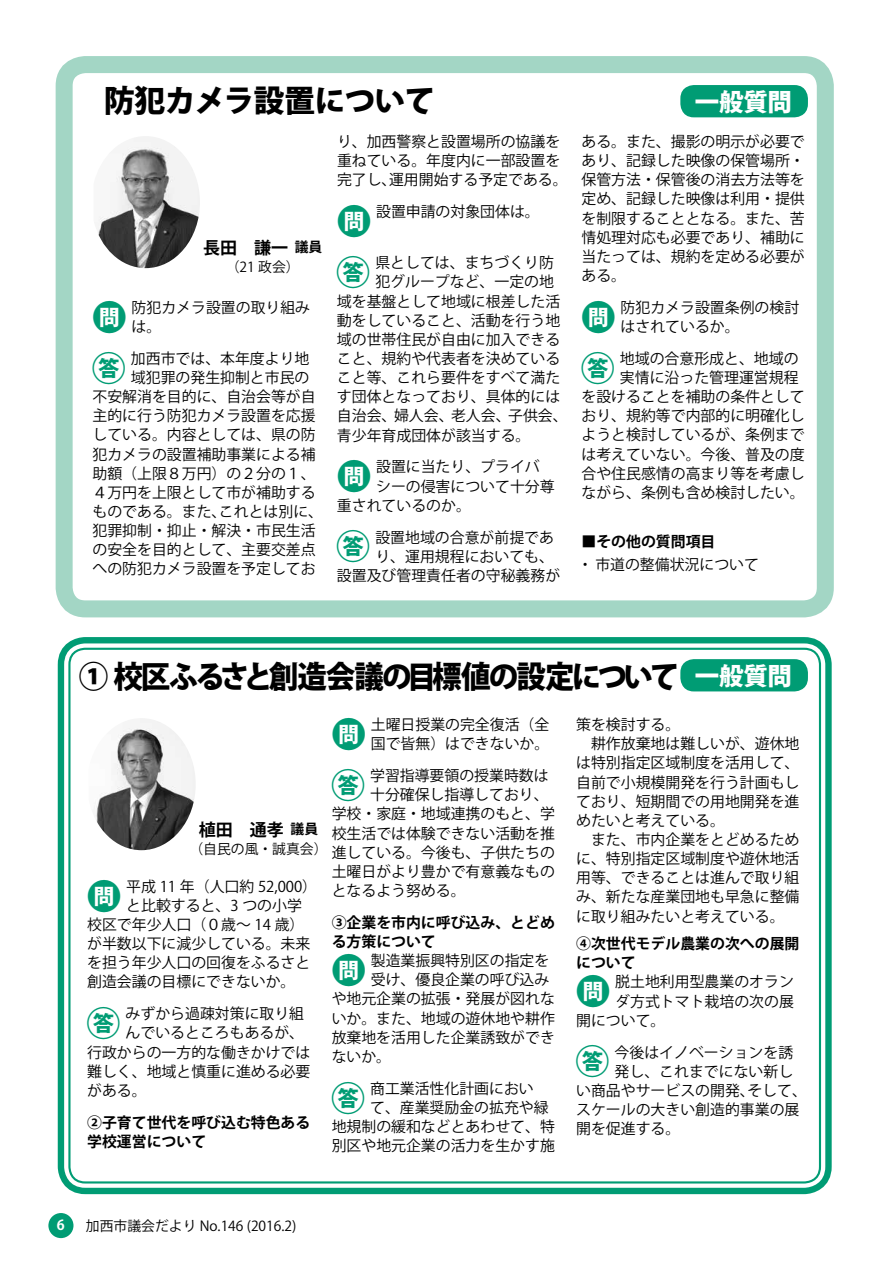
<style>
.page{position:relative;width:893px;height:1263px;background:#fff}
.page>*{position:absolute;margin:0;border:0;box-sizing:border-box;transform-origin:0 0}
.t1{font:800 34.05px "Koz Go Pro";color:#009c74}
.t2{font:800 30.9px "Koz Go Pro";letter-spacing:-.085em;color:#000;scale:.96 1}
.t3{font:800 30.9px "Koz Go Pro";letter-spacing:-.025em;color:#000}
.t4{font:800 24.45px "Koz Go Pro";letter-spacing:-.005em;color:#fff}
.t5{font:700 16.95px "Koz Go Pro";color:#000}
.t6{font:14.85px/19.2px "Koz Go Pro";color:#000}
.t7{font:700 14.85px/19.2px "Koz Go Pro";color:#000}
.t8{font:13.8px "Koz Go Pro";color:#000}
.t9{font:700 13.8px "Koz Go Pro";color:#fff}
.s1{font-size:13.8px}
</style>
<div class="page">
<div style="left:48px;top:1213px;width:25px;height:25px;background:#009c74;border-radius:50%"></div>
<div style="left:58px;top:637px;width:774px;height:557px;border:6px solid #009c74;border-radius:24px"></div>
<div style="left:56px;top:56px;width:778px;height:561px;border:17px solid #a3d6c5;border-radius:21px"></div>
<div style="left:680px;top:85px;width:128px;height:32px;background:#009c74;border-radius:13px"></div>
<div style="left:680px;top:659px;width:128px;height:32px;background:#009c74;border-radius:13px"></div>
<img style="left:94px;top:718px;width:101px;height:132px">
<img style="left:98px;top:136px;width:102px;height:132px">
<h2 class="t3" style="left:104px;top:81px;width:333px">防犯カメラ設置について</h2>
<p class="t5" style="left:203px;top:236px;width:121px">長田　謙一 <span class="s1">議員</span></p>
<p class="t8" style="left:226px;top:258px;width:75px">（21 政会）</p>
<h1 class="t1" style="left:92px;top:295px;width:36px">問</h1>
<p class="t6" style="left:132px;top:298px;width:180px">防犯カメラ設置の取り組みは。</p>
<h1 class="t1" style="left:92px;top:346px;width:36px">答</h1>
<p class="t6" style="left:131px;top:349px;width:180px">加西市では、本年度より地</p>
<p class="t6" style="left:131px;top:368px;width:180px">域犯罪の発生抑制と市民の</p>
<p class="t6" style="left:92px;top:388px;width:225px">不安解消を目的に、自治会等が自</p>
<p class="t6" style="left:92px;top:407px;width:225px">主的に行う防犯カメラ設置を応援</p>
<p class="t6" style="left:92px;top:426px;width:225px">している。内容としては、県の防</p>
<p class="t6" style="left:92px;top:445px;width:225px">犯カメラの設置補助事業による補</p>
<p class="t6" style="left:92px;top:464px;width:225px">助額（上限８万円）の２分の１、</p>
<p class="t6" style="left:92px;top:483px;width:225px">４万円を上限として市が補助する</p>
<p class="t6" style="left:92px;top:502px;width:232px">ものである。また、これとは別に、</p>
<p class="t6" style="left:92px;top:521px;width:225px">犯罪抑制・抑止・解決・市民生活</p>
<p class="t6" style="left:92px;top:541px;width:225px">の安全を目的として、主要交差点</p>
<p class="t6" style="left:92px;top:560px;width:225px">への防犯カメラ設置を予定してお</p>
<p class="t6" style="left:337px;top:132px;width:232px">り、加西警察と設置場所の協議を重ねている。年度内に一部設置を完了し、運用開始する予定である。</p>
<h1 class="t1" style="left:337px;top:199px;width:36px">問</h1>
<p class="t6" style="left:376px;top:203px;width:165px">設置申請の対象団体は。</p>
<h1 class="t1" style="left:336px;top:250px;width:36px">答</h1>
<p class="t6" style="left:375px;top:254px;width:180px">県としては、まちづくり防</p>
<p class="t6" style="left:375px;top:273px;width:180px">犯グループなど、一定の地</p>
<p class="t6" style="left:337px;top:292px;width:225px">域を基盤として地域に根差した活</p>
<p class="t6" style="left:337px;top:311px;width:225px">動をしていること、活動を行う地</p>
<p class="t6" style="left:337px;top:330px;width:225px">域の世帯住民が自由に加入できる</p>
<p class="t6" style="left:337px;top:349px;width:225px">こと、規約や代表者を決めている</p>
<p class="t6" style="left:337px;top:368px;width:225px">こと等、これら要件をすべて満た</p>
<p class="t6" style="left:337px;top:388px;width:225px">す団体となっており、具体的には</p>
<p class="t6" style="left:337px;top:407px;width:232px">自治会、婦人会、老人会、子供会、</p>
<p class="t6" style="left:337px;top:426px;width:195px">青少年育成団体が該当する。</p>
<h1 class="t1" style="left:337px;top:454px;width:36px">問</h1>
<p class="t6" style="left:376px;top:458px;width:165px">設置に当たり、プライバ</p>
<p class="t6" style="left:376px;top:477px;width:180px">シーの侵害について十分尊</p>
<p class="t6" style="left:337px;top:496px;width:135px">重されているのか。</p>
<h1 class="t1" style="left:336px;top:525px;width:36px">答</h1>
<p class="t6" style="left:375px;top:528px;width:180px">設置地域の合意が前提であ</p>
<p class="t6" style="left:375px;top:547px;width:180px">り、運用規程においても、</p>
<p class="t6" style="left:337px;top:566px;width:225px">設置及び管理責任者の守秘義務が</p>
<h3 class="t4" style="left:695px;top:86px;width:99px">一般質問</h3>
<p class="t6" style="left:581px;top:132px;width:225px;text-align:justify">ある。また、撮影の明示が必要であり、記録した映像の保管場所・保管方法・保管後の消去方法等を定め、記録した映像は利用・提供を制限することとなる。また、苦情処理対応も必要であり、補助に当たっては、規約を定める必要がある。</p>
<h1 class="t1" style="left:581px;top:295px;width:36px">問</h1>
<p class="t6" style="left:621px;top:298px;width:180px">防犯カメラ設置条例の検討はされているか。</p>
<h1 class="t1" style="left:581px;top:346px;width:36px">答</h1>
<p class="t6" style="left:620px;top:349px;width:180px">地域の合意形成と、地域の</p>
<p class="t6" style="left:620px;top:368px;width:180px">実情に沿った管理運営規程</p>
<p class="t6" style="left:581px;top:388px;width:225px">を設けることを補助の条件として</p>
<p class="t6" style="left:581px;top:407px;width:225px">おり、規約等で内部的に明確化し</p>
<p class="t6" style="left:581px;top:426px;width:225px">ようと検討しているが、条例まで</p>
<p class="t6" style="left:581px;top:445px;width:225px">は考えていない。今後、普及の度</p>
<p class="t6" style="left:581px;top:464px;width:225px">合や住民感情の高まり等を考慮し</p>
<p class="t6" style="left:581px;top:483px;width:225px">ながら、条例も含め検討したい。</p>
<p class="t7" style="left:581px;top:533px;width:135px">■その他の質問項目</p>
<p class="t6" style="left:578px;top:555px;width:183px">・市道の整備状況について</p>
<h2 class="t2" style="left:79px;top:656px;width:627px">① 校区ふるさと創造会議の目標値の設定について</h2>
<h3 class="t4" style="left:695px;top:660px;width:99px">一般質問</h3>
<p class="t5" style="left:199px;top:818px;width:121px">植田　通孝 <span class="s1">議員</span></p>
<p class="t8" style="left:189px;top:840px;width:140px">（自民の風・誠真会）</p>
<h1 class="t1" style="left:87px;top:874px;width:36px">問</h1>
<p class="t6" style="left:126px;top:877px;width:192px">平成 11 年（人口約 52,000）</p>
<p class="t6" style="left:126px;top:896px;width:177px">と比較すると、3 つの小学</p>
<p class="t6" style="left:87px;top:915px;width:219px">校区で年少人口（０歳～ 14 歳）</p>
<p class="t6" style="left:87px;top:934px;width:225px">が半数以下に減少している。未来</p>
<p class="t6" style="left:87px;top:954px;width:225px">を担う年少人口の回復をふるさと</p>
<p class="t6" style="left:87px;top:973px;width:210px">創造会議の目標にできないか。</p>
<h1 class="t1" style="left:86px;top:1001px;width:36px">答</h1>
<p class="t6" style="left:126px;top:1005px;width:180px">みずから過疎対策に取り組</p>
<p class="t6" style="left:126px;top:1024px;width:180px">んでいるところもあるが、</p>
<p class="t6" style="left:87px;top:1043px;width:225px">行政からの一方的な働きかけでは</p>
<p class="t6" style="left:87px;top:1062px;width:225px">難しく、地域と慎重に進める必要</p>
<p class="t6" style="left:87px;top:1081px;width:61px">がある。</p>
<p class="t7" style="left:87px;top:1114px;width:225px">②子育て世代を呼び込む特色ある学校運営について</p>
<h1 class="t1" style="left:332px;top:712px;width:36px">問</h1>
<p class="t6" style="left:371px;top:715px;width:180px">土曜日授業の完全復活（全国で皆無）はできないか。</p>
<h1 class="t1" style="left:331px;top:763px;width:36px">答</h1>
<p class="t6" style="left:370px;top:766px;width:180px">学習指導要領の授業時数は</p>
<p class="t6" style="left:370px;top:786px;width:180px">十分確保し指導しており、</p>
<p class="t6" style="left:332px;top:805px;width:225px">学校・家庭・地域連携のもと、学</p>
<p class="t6" style="left:332px;top:824px;width:225px">校生活では体験できない活動を推</p>
<p class="t6" style="left:332px;top:843px;width:225px">進している。今後も、子供たちの</p>
<p class="t6" style="left:332px;top:862px;width:225px">土曜日がより豊かで有意義なもの</p>
<p class="t6" style="left:332px;top:881px;width:135px">となるよう努める。</p>
<p class="t7" style="left:332px;top:914px;width:225px">③企業を市内に呼び込み、とどめる方策について</p>
<h1 class="t1" style="left:332px;top:948px;width:36px">問</h1>
<p class="t6" style="left:371px;top:951px;width:180px">製造業振興特別区の指定を</p>
<p class="t6" style="left:371px;top:971px;width:180px">受け、優良企業の呼び込み</p>
<p class="t6" style="left:332px;top:990px;width:225px">や地元企業の拡張・発展が図れな</p>
<p class="t6" style="left:332px;top:1009px;width:225px">いか。また、地域の遊休地や耕作</p>
<p class="t6" style="left:332px;top:1028px;width:225px">放棄地を活用した企業誘致ができ</p>
<p class="t6" style="left:332px;top:1047px;width:61px">ないか。</p>
<h1 class="t1" style="left:331px;top:1076px;width:36px">答</h1>
<p class="t6" style="left:370px;top:1079px;width:165px">商工業活性化計画におい</p>
<p class="t6" style="left:370px;top:1098px;width:180px">て、産業奨励金の拡充や緑</p>
<p class="t6" style="left:332px;top:1117px;width:225px">地規制の緩和などとあわせて、特</p>
<p class="t6" style="left:332px;top:1136px;width:225px">別区や地元企業の活力を生かす施</p>
<p class="t6" style="left:576px;top:715px;width:106px">策を検討する。</p>
<p class="t6" style="left:591px;top:735px;width:210px">耕作放棄地は難しいが、遊休地</p>
<p class="t6" style="left:576px;top:754px;width:225px">は特別指定区域制度を活用して、</p>
<p class="t6" style="left:576px;top:773px;width:225px">自前で小規模開発を行う計画もし</p>
<p class="t6" style="left:576px;top:792px;width:225px">ており、短期間での用地開発を進</p>
<p class="t6" style="left:576px;top:811px;width:150px">めたいと考えている。</p>
<p class="t6" style="left:591px;top:830px;width:210px">また、市内企業をとどめるため</p>
<p class="t6" style="left:576px;top:849px;width:225px">に、特別指定区域制度や遊休地活</p>
<p class="t6" style="left:576px;top:869px;width:225px">用等、できることは進んで取り組</p>
<p class="t6" style="left:576px;top:888px;width:225px">み、新たな産業団地も早急に整備</p>
<p class="t6" style="left:576px;top:907px;width:210px">に取り組みたいと考えている。</p>
<p class="t7" style="left:576px;top:935px;width:225px">④次世代モデル農業の次への展開について</p>
<h1 class="t1" style="left:576px;top:969px;width:36px">問</h1>
<p class="t6" style="left:615px;top:973px;width:180px">脱土地利用型農業のオラン</p>
<p class="t6" style="left:615px;top:992px;width:180px">ダ方式トマト栽培の次の展</p>
<p class="t6" style="left:576px;top:1011px;width:91px">開について。</p>
<h1 class="t1" style="left:575px;top:1040px;width:36px">答</h1>
<p class="t6" style="left:615px;top:1043px;width:180px">今後はイノベーションを誘</p>
<p class="t6" style="left:615px;top:1062px;width:180px">発し、これまでにない新し</p>
<p class="t6" style="left:576px;top:1081px;width:232px">い商品やサービスの開発、そして、</p>
<p class="t6" style="left:576px;top:1100px;width:225px">スケールの大きい創造的事業の展</p>
<p class="t6" style="left:576px;top:1119px;width:106px">開を促進する。</p>
<p class="t9" style="left:57px;top:1216px;width:9px">6</p>
<p class="t8" style="left:86px;top:1217px;width:212px">加西市議会だより No.146 (2016.2)</p>
</div>
